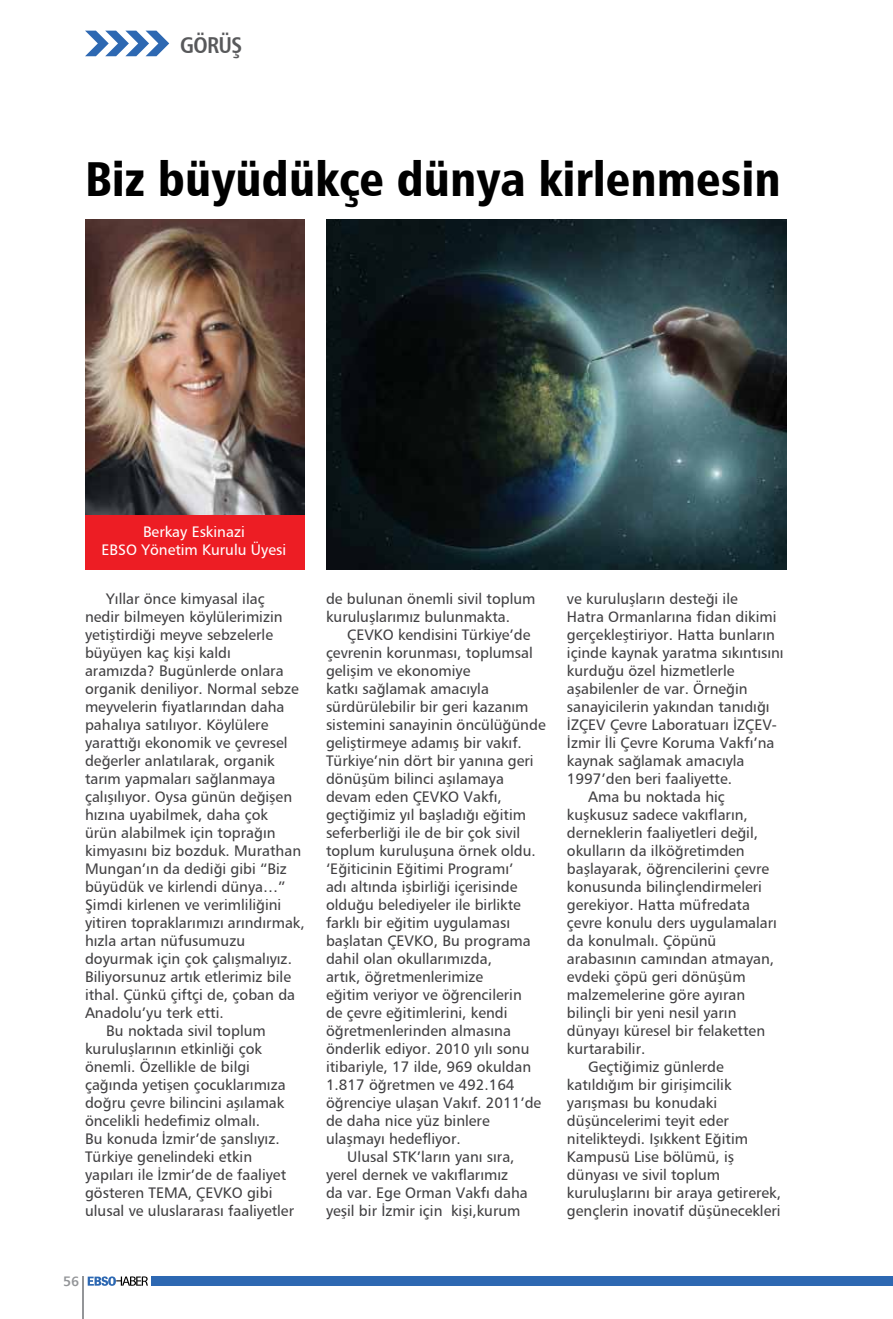
<style>
.page{position:relative;width:893px;height:1319px;background:#fff}
.page>*{position:absolute;margin:0;border:0;box-sizing:border-box;transform-origin:0 0}
.t1{font:900 condensed 48px "Frutiger";color:#000}
.t2{font:700 condensed 22.5px "Frutiger";letter-spacing:-.03em;color:#58595b}
.t3{font:15px/18px "Frutiger Roman";color:#414042}
.t4{font:15px/18px "Frutiger Roman";color:#fff;text-align:center}
.t5{font:700 13.5px "Frutiger";color:#939598}
</style>
<div class="page">
<svg style="left:88px;top:1276px;width:60px;height:9px"></svg>
<div style="left:151px;top:1276px;width:742px;height:9px;background:#2d68b2"></div>
<hr style="left:83px;top:1276px;width:1px;height:42px;background:#939598">
<svg style="left:85px;top:31px;width:84px;height:25px"></svg>
<img style="left:85px;top:219px;width:220px;height:295px">
<div style="left:85px;top:514px;width:220px;height:55px;background:#ed1d24"></div>
<img style="left:326px;top:219px;width:461px;height:350px">
<h2 class="t2" style="left:180px;top:31px;width:63px">GÖRÜŞ</h2>
<h1 class="t1" style="left:85px;top:149px;width:697px">Biz büyüdükçe dünya kirlenmesin</h1>
<p class="t4" style="left:102px;top:522px;width:186px">Berkay Eskinazi<br>EBSO Yönetim Kurulu Üyesi</p>
<p class="t3" style="left:106px;top:589px;width:160px">Yıllar önce kimyasal ilaç</p>
<p class="t3" style="left:85px;top:607px;width:199px">nedir bilmeyen köylülerimizin</p>
<p class="t3" style="left:85px;top:625px;width:189px">yetiştirdiği meyve sebzelerle</p>
<p class="t3" style="left:85px;top:643px;width:147px">büyüyen kaç kişi kaldı</p>
<p class="t3" style="left:85px;top:661px;width:200px">aramızda? Bugünlerde onlara</p>
<p class="t3" style="left:85px;top:679px;width:215px">organik deniliyor. Normal sebze</p>
<p class="t3" style="left:85px;top:697px;width:201px">meyvelerin fiyatlarından daha</p>
<p class="t3" style="left:85px;top:715px;width:185px">pahalıya satılıyor. Köylülere</p>
<p class="t3" style="left:85px;top:733px;width:204px">yarattığı ekonomik ve çevresel</p>
<p class="t3" style="left:85px;top:751px;width:191px">değerler anlatılarak, organik</p>
<p class="t3" style="left:85px;top:769px;width:192px">tarım yapmaları sağlanmaya</p>
<p class="t3" style="left:85px;top:787px;width:209px">çalışılıyor. Oysa günün değişen</p>
<p class="t3" style="left:85px;top:805px;width:184px">hızına uyabilmek, daha çok</p>
<p class="t3" style="left:85px;top:823px;width:192px">ürün alabilmek için toprağın</p>
<p class="t3" style="left:85px;top:841px;width:218px">kimyasını biz bozduk. Murathan</p>
<p class="t3" style="left:85px;top:859px;width:203px">Mungan’ın da dediği gibi “Biz</p>
<p class="t3" style="left:85px;top:877px;width:202px">büyüdük ve kirlendi dünya…”</p>
<p class="t3" style="left:85px;top:895px;width:198px">Şimdi kirlenen ve verimliliğini</p>
<p class="t3" style="left:85px;top:913px;width:221px">yitiren topraklarımızı arındırmak,</p>
<p class="t3" style="left:85px;top:931px;width:162px">hızla artan nüfusumuzu</p>
<p class="t3" style="left:85px;top:949px;width:208px">doyurmak için çok çalışmalıyız.</p>
<p class="t3" style="left:85px;top:967px;width:208px">Biliyorsunuz artık etlerimiz bile</p>
<p class="t3" style="left:85px;top:985px;width:212px">ithal. Çünkü çiftçi de, çoban da</p>
<p class="t3" style="left:85px;top:1003px;width:140px">Anadolu’yu terk etti.</p>
<p class="t3" style="left:106px;top:1021px;width:161px">Bu noktada sivil toplum</p>
<p class="t3" style="left:85px;top:1039px;width:178px">kuruluşlarının etkinliği çok</p>
<p class="t3" style="left:85px;top:1057px;width:166px">önemli. Özellikle de bilgi</p>
<p class="t3" style="left:85px;top:1075px;width:202px">çağında yetişen çocuklarımıza</p>
<p class="t3" style="left:85px;top:1093px;width:201px">doğru çevre bilincini aşılamak</p>
<p class="t3" style="left:85px;top:1111px;width:177px">öncelikli hedefimiz olmalı.</p>
<p class="t3" style="left:85px;top:1129px;width:196px">Bu konuda İzmir’de şanslıyız.</p>
<p class="t3" style="left:85px;top:1147px;width:169px">Türkiye genelindeki etkin</p>
<p class="t3" style="left:85px;top:1165px;width:203px">yapıları ile İzmir’de de faaliyet</p>
<p class="t3" style="left:85px;top:1183px;width:189px">gösteren TEMA, ÇEVKO gibi</p>
<p class="t3" style="left:85px;top:1201px;width:211px">ulusal ve uluslararası faaliyetler</p>
<p class="t3" style="left:326px;top:589px;width:211px">de bulunan önemli sivil toplum kuruluşlarımız bulunmakta.</p>
<p class="t3" style="left:347px;top:625px;width:185px">ÇEVKO kendisini Türkiye’de</p>
<p class="t3" style="left:326px;top:643px;width:208px">çevrenin korunması, toplumsal</p>
<p class="t3" style="left:326px;top:661px;width:146px">gelişim ve ekonomiye</p>
<p class="t3" style="left:326px;top:679px;width:164px">katkı sağlamak amacıyla</p>
<p class="t3" style="left:326px;top:697px;width:204px">sürdürülebilir bir geri kazanım</p>
<p class="t3" style="left:326px;top:715px;width:221px">sistemini sanayinin öncülüğünde</p>
<p class="t3" style="left:326px;top:733px;width:197px">geliştirmeye adamış bir vakıf.</p>
<p class="t3" style="left:326px;top:751px;width:209px">Türkiye’nin dört bir yanına geri</p>
<p class="t3" style="left:326px;top:769px;width:179px">dönüşüm bilinci aşılamaya</p>
<p class="t3" style="left:326px;top:787px;width:177px">devam eden ÇEVKO Vakfı,</p>
<p class="t3" style="left:326px;top:805px;width:202px">geçtiğimiz yıl başladığı eğitim</p>
<p class="t3" style="left:326px;top:823px;width:196px">seferberliği ile de bir çok sivil</p>
<p class="t3" style="left:326px;top:841px;width:211px">toplum kuruluşuna örnek oldu.</p>
<p class="t3" style="left:326px;top:859px;width:189px">‘Eğiticinin Eğitimi Programı’</p>
<p class="t3" style="left:326px;top:877px;width:193px">adı altında işbirliği içerisinde</p>
<p class="t3" style="left:326px;top:895px;width:196px">olduğu belediyeler ile birlikte</p>
<p class="t3" style="left:326px;top:913px;width:186px">farklı bir eğitim uygulaması</p>
<p class="t3" style="left:326px;top:931px;width:206px">başlatan ÇEVKO, Bu programa</p>
<p class="t3" style="left:326px;top:949px;width:167px">dahil olan okullarımızda,</p>
<p class="t3" style="left:326px;top:967px;width:159px">artık, öğretmenlerimize</p>
<p class="t3" style="left:326px;top:985px;width:197px">eğitim veriyor ve öğrencilerin</p>
<p class="t3" style="left:326px;top:1003px;width:183px">de çevre eğitimlerini, kendi</p>
<p class="t3" style="left:326px;top:1021px;width:186px">öğretmenlerinden almasına</p>
<p class="t3" style="left:326px;top:1039px;width:205px">önderlik ediyor. 2010 yılı sonu</p>
<p class="t3" style="left:326px;top:1057px;width:207px">itibariyle, 17 ilde, 969 okuldan</p>
<p class="t3" style="left:326px;top:1075px;width:190px">1.817 öğretmen ve 492.164</p>
<p class="t3" style="left:326px;top:1093px;width:217px">öğrenciye ulaşan Vakıf. 2011’de</p>
<p class="t3" style="left:326px;top:1111px;width:165px">de daha nice yüz binlere</p>
<p class="t3" style="left:326px;top:1129px;width:136px">ulaşmayı hedefliyor.</p>
<p class="t3" style="left:347px;top:1147px;width:169px">Ulusal STK’ların yanı sıra,</p>
<p class="t3" style="left:326px;top:1165px;width:184px">yerel dernek ve vakıflarımız</p>
<p class="t3" style="left:326px;top:1183px;width:203px">da var. Ege Orman Vakfı daha</p>
<p class="t3" style="left:326px;top:1201px;width:196px">yeşil bir İzmir için kişi,kurum</p>
<p class="t3" style="left:567px;top:589px;width:172px">ve kuruluşların desteği ile</p>
<p class="t3" style="left:567px;top:607px;width:211px">Hatra Ormanlarına fidan dikimi</p>
<p class="t3" style="left:567px;top:625px;width:209px">gerçekleştiriyor. Hatta bunların</p>
<p class="t3" style="left:567px;top:643px;width:218px">içinde kaynak yaratma sıkıntısını</p>
<p class="t3" style="left:567px;top:661px;width:169px">kurduğu özel hizmetlerle</p>
<p class="t3" style="left:567px;top:679px;width:182px">aşabilenler de var. Örneğin</p>
<p class="t3" style="left:567px;top:697px;width:204px">sanayicilerin yakından tanıdığı</p>
<p class="t3" style="left:567px;top:715px;width:211px">İZÇEV Çevre Laboratuarı İZÇEV-</p>
<p class="t3" style="left:567px;top:733px;width:209px">İzmir İli Çevre Koruma Vakfı’na</p>
<p class="t3" style="left:567px;top:751px;width:179px">kaynak sağlamak amacıyla</p>
<p class="t3" style="left:567px;top:769px;width:167px">1997’den beri faaliyette.</p>
<p class="t3" style="left:588px;top:787px;width:138px">Ama bu noktada hiç</p>
<p class="t3" style="left:567px;top:805px;width:182px">kuşkusuz sadece vakıfların,</p>
<p class="t3" style="left:567px;top:823px;width:193px">derneklerin faaliyetleri değil,</p>
<p class="t3" style="left:567px;top:841px;width:179px">okulların da ilköğretimden</p>
<p class="t3" style="left:567px;top:859px;width:204px">başlayarak, öğrencilerini çevre</p>
<p class="t3" style="left:567px;top:877px;width:196px">konusunda bilinçlendirmeleri</p>
<p class="t3" style="left:567px;top:895px;width:185px">gerekiyor. Hatta müfredata</p>
<p class="t3" style="left:567px;top:913px;width:212px">çevre konulu ders uygulamaları</p>
<p class="t3" style="left:567px;top:931px;width:151px">da konulmalı. Çöpünü</p>
<p class="t3" style="left:567px;top:949px;width:209px">arabasının camından atmayan,</p>
<p class="t3" style="left:567px;top:967px;width:180px">evdeki çöpü geri dönüşüm</p>
<p class="t3" style="left:567px;top:985px;width:180px">malzemelerine göre ayıran</p>
<p class="t3" style="left:567px;top:1003px;width:171px">bilinçli bir yeni nesil yarın</p>
<p class="t3" style="left:567px;top:1021px;width:200px">dünyayı küresel bir felaketten</p>
<p class="t3" style="left:567px;top:1039px;width:80px">kurtarabilir.</p>
<p class="t3" style="left:588px;top:1057px;width:137px">Geçtiğimiz günlerde</p>
<p class="t3" style="left:567px;top:1075px;width:166px">katıldığım bir girişimcilik</p>
<p class="t3" style="left:567px;top:1093px;width:152px">yarışması bu konudaki</p>
<p class="t3" style="left:567px;top:1111px;width:163px">düşüncelerimi teyit eder</p>
<p class="t3" style="left:567px;top:1129px;width:183px">nitelikteydi. Işıkkent Eğitim</p>
<p class="t3" style="left:567px;top:1147px;width:169px">Kampusü Lise bölümü, iş</p>
<p class="t3" style="left:567px;top:1165px;width:155px">dünyası ve sivil toplum</p>
<p class="t3" style="left:567px;top:1183px;width:216px">kuruluşlarını bir araya getirerek,</p>
<p class="t3" style="left:567px;top:1201px;width:215px">gençlerin inovatif düşünecekleri</p>
<p class="t5" style="left:63px;top:1272px;width:18px">56</p>
</div>
